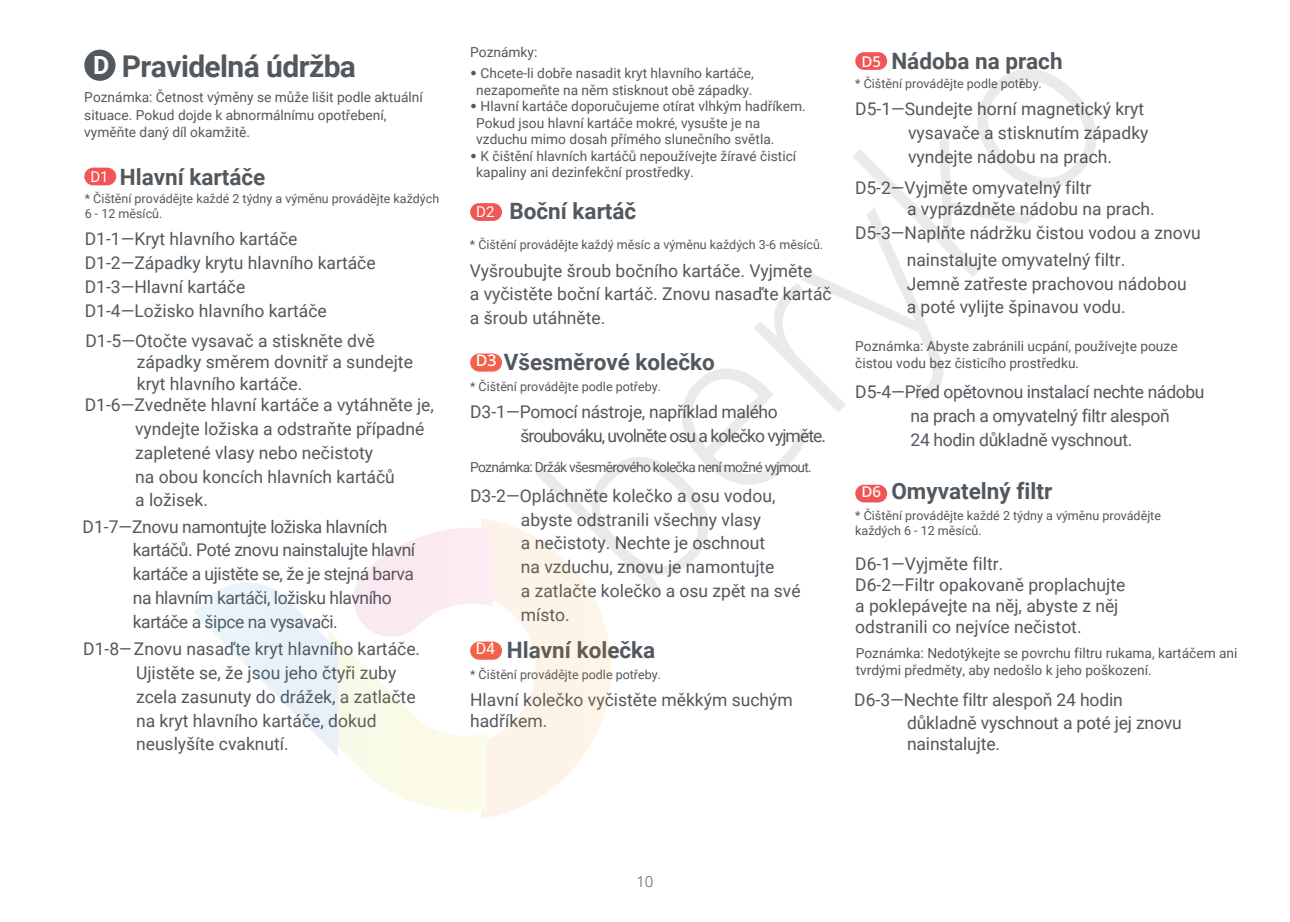
<style>
.page{position:relative;width:1290px;height:922px;background:#fff}
.page>*{position:absolute;margin:0;border:0;box-sizing:border-box;transform-origin:0 0}
.t1{font:700 30px "Roboto";letter-spacing:-.02em;color:#51585e}
.t2{font:700 22.5px "Roboto";color:#51585e}
.t3{font:17.5px/23.8px "Roboto";color:#51585e}
.t4{font:17.5px/23.8px "Roboto";letter-spacing:-.025em;color:#51585e}
.t5{font:17.5px/23.8px "Roboto";letter-spacing:-.02em;color:#51585e}
.t6{font:17.5px "Roboto";letter-spacing:-.055em;color:#51585e}
.t7{font:300 15px "Noto Sans";color:#51585e}
.t8{font:13.75px/16.5px "Roboto";color:#51585e}
.t9{font:13.75px "Roboto";letter-spacing:-.05em;color:#51585e}
.t10{font:12.5px/15px "Roboto";color:#51585e}
.s1{font-size:25px;color:#fff}
.s2{font-weight:400;font-size:15px;color:#fff}
.s3{font-family:"Ping Fang SC"}
.s4{font-family:"Noto Sans";font-weight:500;font-size:15px;color:#fff}
</style>
<div class="page">
<div style="left:84px;top:50px;width:31px;height:31px;background:#51585e;border-radius:50%"></div>
<div style="left:84px;top:167px;width:32px;height:18px;background:#f15557;border-radius:9px"></div>
<div style="left:470px;top:353px;width:32px;height:18px;background:#f1624a;border-radius:9px"></div>
<div style="left:470px;top:203px;width:32px;height:18px;background:#f15557;border-radius:9px"></div>
<div style="left:855px;top:52px;width:32px;height:18px;background:#f15557;border-radius:9px"></div>
<svg style="left:194px;top:519px;width:417px;height:299px"></svg>
<svg style="left:535px;top:69px;width:561px;height:525px"></svg>
<h1 class="t1" style="left:93px;top:45px;width:264px"><span class="s1">D</span> Pravidelná údržba</h1>
<p class="t8" style="left:84px;top:88px;width:340px;line-height:17.5px">Poznámka: Četnost výměny se může lišit podle aktuální situace. Pokud dojde k abnormálnímu opotřebení, vyměňte daný díl okamžitě.</p>
<p class="t2" style="left:90px;top:161px;width:176px"><span class="s2">D1</span> Hlavní kartáče</p>
<p class="t10" style="left:85px;top:190px;width:356px">* Čištění provádějte každé 2 týdny a výměnu provádějte každých<br>6 - 12 měsíců.</p>
<p class="t3" style="left:85px;top:227px;width:292px">D1-1—Kryt hlavního kartáče<br>D1-2—Západky krytu hlavního kartáče<br>D1-3—Hlavní kartáče<br>D1-4—Ložisko hlavního kartáče</p>
<p class="t3" style="left:85px;top:328px;width:291px">D1-5—Otočte vysavač a stiskněte dvě</p>
<p class="t3" style="left:137px;top:349px;width:278px">západky směrem dovnitř a sundejte</p>
<p class="t3" style="left:137px;top:370px;width:167px">kryt hlavního kartáče.</p>
<p class="t3" style="left:85px;top:391px;width:351px">D1-6—Zvedněte hlavní kartáče a vytáhněte je,</p>
<p class="t3" style="left:135px;top:416px;width:291px">vyndejte ložiska a odstraňte případné zapletené vlasy nebo nečistoty<br>na obou koncích hlavních kartáčů<br>a ložisek.</p>
<p class="t4" style="left:133px;top:513px;width:284px;text-indent:-50px">D1-7—Znovu namontujte ložiska hlavních kartáčů. Poté znovu nainstalujte hlavní kartáče a ujistěte se, že je stejná barva na hlavním kartáči, ložisku hlavního kartáče a šipce na vysavači.</p>
<p class="t3" style="left:136px;top:636px;width:286px;text-indent:-53px">D1-8— Znovu nasaďte kryt hlavního kartáče.<br>Ujistěte se, že jsou jeho čtyři zuby zcela zasunuty do drážek, a zatlačte na kryt hlavního kartáče, dokud neuslyšíte cvaknutí.</p>
<p class="t8" style="left:470px;top:43px;width:69px">Poznámky:</p>
<p class="t8" style="left:470px;top:64px;width:285px;text-align:center"><span class="s3">•</span> Chcete-li dobře nasadit kryt hlavního kartáče, nezapomeňte na něm stisknout obě západky.</p>
<p class="t8" style="left:476px;top:97px;width:331px;text-indent:-6px"><span class="s3">•</span> Hlavní kartáče doporučujeme otírat vlhkým hadříkem.<br>Pokud jsou hlavní kartáče mokré, vysušte je na vzduchu mimo dosah přímého slunečního světla.</p>
<p class="t8" style="left:476px;top:147px;width:321px;text-indent:-6px"><span class="s3">•</span> K čištění hlavních kartáčů nepoužívejte žíravé čisticí kapaliny ani dezinfekční prostředky.</p>
<p class="t2" style="left:476px;top:195px;width:161px"><span class="s2">D2</span> Boční kartáč</p>
<p class="t10" style="left:470px;top:236px;width:355px">* Čištění provádějte každý měsíc a výměnu každých 3-6 měsíců.</p>
<p class="t3" style="left:470px;top:258px;width:363px">Vyšroubujte šroub bočního kartáče. Vyjměte<br>a vyčistěte boční kartáč. Znovu nasaďte kartáč a šroub utáhněte.</p>
<p class="t2" style="left:476px;top:346px;width:241px"><sup>D3</sup> Všesměrové kolečko</p>
<p class="t10" style="left:470px;top:378px;width:192px">* Čištění provádějte podle potřeby.</p>
<p class="t5" style="left:470px;top:399px;width:309px">D3-1—Pomocí nástroje, například malého</p>
<p class="t6" style="left:520px;top:423px;width:307px">šroubováku, uvolněte osu a kolečko vyjměte.</p>
<p class="t9" style="left:470px;top:457px;width:343px">Poznámka: Držák všesměrového kolečka není možné vyjmout.</p>
<p class="t3" style="left:521px;top:483px;width:281px;text-indent:-51px">D3-2—Opláchněte kolečko a osu vodou, abyste odstranili všechny vlasy<br>a nečistoty. Nechte je oschnout<br>na vzduchu, znovu je namontujte<br>a zatlačte kolečko a osu zpět na své místo.</p>
<p class="t2" style="left:476px;top:633px;width:181px"><sup>D4</sup> Hlavní kolečka</p>
<p class="t10" style="left:470px;top:666px;width:192px">* Čištění provádějte podle potřeby.</p>
<p class="t3" style="left:470px;top:688px;width:324px;line-height:21px">Hlavní kolečko vyčistěte měkkým suchým hadříkem.</p>
<p class="t2" style="left:861px;top:45px;width:203px"><span class="s4">D5</span> Nádoba na prach</p>
<p class="t10" style="left:855px;top:75px;width:188px">* Čištění provádějte podle potřeby.</p>
<p class="t3" style="left:855px;top:97px;width:290px">D5-1—Sundejte horní magnetický kryt</p>
<p class="t3" style="left:908px;top:120px;width:242px">vysavače a stisknutím západky vyndejte nádobu na prach.</p>
<p class="t3" style="left:907px;top:177px;width:249px;line-height:21px;text-indent:-52px">D5-2—Vyjměte omyvatelný filtr<br>a vyprázdněte nádobu na prach.</p>
<p class="t3" style="left:907px;top:219px;width:296px;line-height:26.8px;text-indent:-52px">D5-3—Naplňte nádržku čistou vodou a znovu nainstalujte omyvatelný filtr.</p>
<p class="t3" style="left:907px;top:271px;width:281px">Jemně zatřeste prachovou nádobou a poté vylijte špinavou vodu.</p>
<p class="t8" style="left:855px;top:336px;width:324px;line-height:17.5px">Poznámka: Abyste zabránili ucpání, používejte pouze čistou vodu bez čisticího prostředku.</p>
<p class="t5" style="left:910px;top:379px;width:295px;text-indent:-55px">D5-4—Před opětovnou instalací nechte nádobu na prach a omyvatelný filtr alespoň<br>24 hodin důkladně vyschnout.</p>
<p class="t2" style="left:861px;top:475px;width:192px"><span class="s4">D6</span> Omyvatelný filtr</p>
<p class="t10" style="left:855px;top:507px;width:307px">* Čištění provádějte každé 2 týdny a výměnu provádějte každých 6 - 12 měsíců.</p>
<p class="t3" style="left:855px;top:552px;width:272px;line-height:21px">D6-1—Vyjměte filtr.<br>D6-2—Filtr opakovaně proplachujte a poklepávejte na něj, abyste z něj odstranili co nejvíce nečistot.</p>
<p class="t8" style="left:856px;top:644px;width:383px">Poznámka: Nedotýkejte se povrchu filtru rukama, kartáčem ani tvrdými předměty, aby nedošlo k jeho poškození.</p>
<p class="t3" style="left:854px;top:686px;width:270px">D6-3—Nechte filtr alespoň 24 hodin</p>
<p class="t3" style="left:907px;top:711px;width:276px;line-height:21px">důkladně vyschnout a poté jej znovu nainstalujte.</p>
<p class="t7" style="left:636px;top:871px;width:19px">10</p>
</div>
